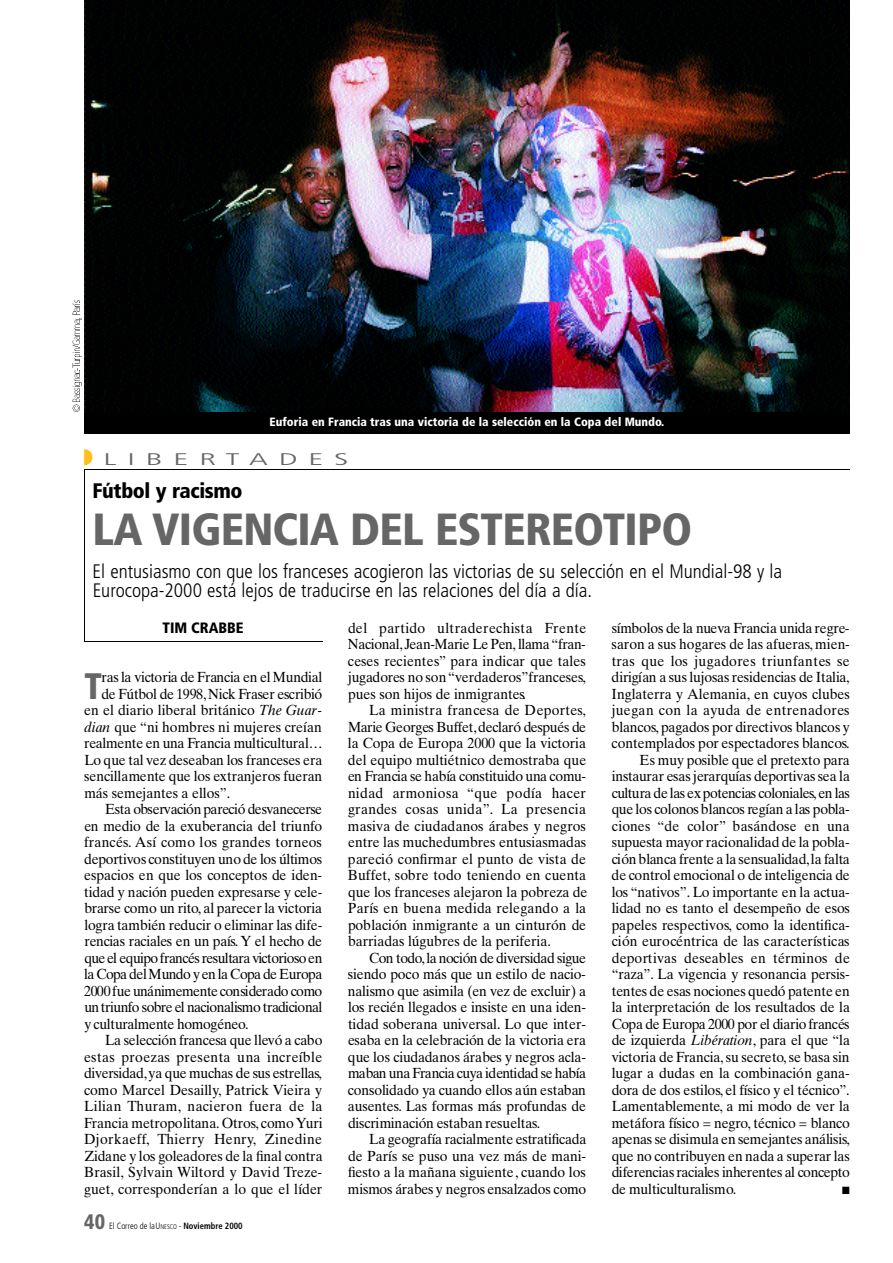
<style>
.page{position:relative;width:893px;height:1263px;background:#fff}
.page>*{position:absolute;margin:0;border:0;box-sizing:border-box;transform-origin:0 0}
.t1{font:900 condensed 45px "Frutiger";letter-spacing:-.015em;color:#666}
.t2{font:900 condensed 36.75px "Frutiger";color:#666;scale:.95 1}
.t3{font:900 condensed 21px "Frutiger";letter-spacing:-.02em;color:#000}
.t4{font:900 condensed 21px "Frutiger";color:#666;scale:.95 1}
.t5{font:300 condensed 19.5px/19.5px "Frutiger";color:#000}
.t6{font:300 condensed 16.8px "Frutiger";color:#666;scale:2 1}
.t7{font:900 condensed 15px "Frutiger";color:#000}
.t8{font:14.7px/16.5px "Times Ten";letter-spacing:-.005em;color:#000;text-align:justify;scale:.95 1}
.t9{font:14.7px "Times Ten";letter-spacing:-.025em;color:#000;scale:.95 1}
.t10{font:14.7px "Times Ten";letter-spacing:-.03em;color:#000;scale:.95 1}
.t11{font:14.7px "Times Ten";letter-spacing:.025em;color:#000;scale:.95 1}
.t12{font:14.7px "Times Ten";letter-spacing:.015em;color:#000;scale:.95 1}
.t13{font:14.7px "Times Ten";letter-spacing:-.035em;color:#000;scale:.95 1}
.t14{font:14.7px "Times Ten";letter-spacing:.02em;color:#000;scale:.95 1}
.t15{font:14.7px "Times Ten";letter-spacing:-.045em;color:#000;scale:.95 1}
.t16{font:14.7px "Times Ten";letter-spacing:-.04em;color:#000;scale:.95 1}
.t17{font:900 condensed 12px "Frutiger";color:#fff}
.t18{font:10.5px "Zapf Dingbats";color:#000;scale:.95 1}
.t19{font:300 condensed 9px "Frutiger";color:#000;scale:.95 1}
.s1{color:#febf1a}
.s2{font-style:italic}
.s3{font-size:6.75px}
.s4{font-weight:700}
</style>
<div class="page">
<hr style="left:84px;top:469px;width:765px;height:1px;background:#000">
<hr style="left:84px;top:469px;width:1px;height:173px;background:#000">
<hr style="left:84px;top:641px;width:238px;height:1px;background:#000">
<img style="left:84px;top:0;width:765px;height:412px">
<div style="left:84px;top:412px;width:765px;height:22px;background:#000"></div>
<svg style="left:72px;top:300px;width:9px;height:112px"></svg>
<p class="t17" style="left:269px;top:417px;width:396px">Euforia en Francia tras una victoria de la selección en la Copa del Mundo.</p>
<p class="t6" style="left:83px;top:453px;width:134px"><span class="s1">◗</span> L I B E RTA D E S</p>
<h3 class="t3" style="left:92px;top:482px;width:152px">Fútbol y ra c i s m o</h3>
<h1 class="t1" style="left:92px;top:512px;width:601px">LA VIGENCIA DEL ESTEREOT I P O</h1>
<h3 class="t5" style="left:93px;top:563px;width:691px">El entusiasmo con que los franceses acogieron las victorias de su selección en el Mundial-98 y la<br>Eurocopa-2000 está lejos de traducirse en las relaciones del día a día.</h3>
<p class="t7" style="left:163px;top:622px;width:82px">TIM CRABBE</p>
<h2 class="t2" style="left:84px;top:671px;width:20px">T</h2>
<p class="t9" style="left:102px;top:671px;width:234px">ras la victoria de Francia en el Mundial</p>
<p class="t9" style="left:101px;top:688px;width:234px">de Fútbol de 1998,Nick Fraser escribió</p>
<p class="t8" style="left:84px;top:703px;width:252px">en el diario liberal británico <span class="s2">The Guar-</span></p>
<p class="t8" style="left:84px;top:720px;width:252px"><span class="s2">dian</span> que “ni hombres ni mujeres creían</p>
<p class="t8" style="left:84px;top:736px;width:252px">realmente en una Francia multicultural…</p>
<p class="t8" style="left:84px;top:753px;width:252px">Lo que tal vez deseaban los franceses era</p>
<p class="t8" style="left:84px;top:769px;width:252px">sencillamente que los extranjeros fueran</p>
<p class="t8" style="left:84px;top:786px;width:155px">más semejantes a ellos”.</p>
<p class="t10" style="left:105px;top:803px;width:230px">Esta observación pareció desvanecerse</p>
<p class="t8" style="left:84px;top:819px;width:252px">en medio de la exuberancia del triunfo</p>
<p class="t14" style="left:84px;top:836px;width:252px">f r a n c é s. Así como los grandes torneos</p>
<p class="t8" style="left:84px;top:852px;width:252px">deportivos constituyen uno de los últimos</p>
<p class="t8" style="left:84px;top:868px;width:252px">espacios en que los conceptos de iden-</p>
<p class="t8" style="left:84px;top:885px;width:252px">tidad y nación pueden expresarse y cele-</p>
<p class="t8" style="left:84px;top:901px;width:252px">brarse como un rito, al parecer la victoria</p>
<p class="t8" style="left:84px;top:918px;width:252px">logra también reducir o eliminar las dife-</p>
<p class="t9" style="left:84px;top:935px;width:252px">r encias raciales en un país. Y el hecho de</p>
<p class="t15" style="left:84px;top:952px;width:252px">que el equipo francés resultara victorioso en</p>
<p class="t16" style="left:84px;top:968px;width:252px">la Copa del Mundo y en la Copa de Europa</p>
<p class="t13" style="left:84px;top:985px;width:252px">2000 fue unánimemente considerado como</p>
<p class="t13" style="left:84px;top:1001px;width:252px">un triunfo sobre el nacionalismo tradicional</p>
<p class="t9" style="left:84px;top:1018px;width:174px">y culturalmente homogéneo.</p>
<p class="t9" style="left:105px;top:1034px;width:230px">La selección francesa que llevó a cabo</p>
<p class="t11" style="left:84px;top:1051px;width:252px">estas proezas presenta una increíble</p>
<p class="t9" style="left:84px;top:1067px;width:252px">d i v e r s i d a d ,ya que muchas de sus estrellas,</p>
<p class="t8" style="left:84px;top:1083px;width:252px">como Marcel Desailly, Patrick Vieira y</p>
<p class="t14" style="left:84px;top:1100px;width:252px">Lilian Th u r a m , nacieron fuera de la</p>
<p class="t8" style="left:84px;top:1116px;width:252px">Francia metropolitana. O t r o s, como Yu r i</p>
<p class="t11" style="left:84px;top:1133px;width:252px">D j o r k a e f f, Thierry Henry, Z i n e d i n e</p>
<p class="t8" style="left:84px;top:1149px;width:252px">Zidane y los goleadores de la final contra</p>
<p class="t12" style="left:84px;top:1166px;width:252px">B r a s i l , Sylvain Wiltord y David Tr e z e-</p>
<p class="t8" style="left:84px;top:1182px;width:252px">g u e t , corresponderían a lo que el líder</p>
<h3 class="t4" style="left:84px;top:1214px;width:23px">40</h3>
<p class="t19" style="left:109px;top:1222px;width:142px">El Correo de la U<span class="s3">NESCO</span> - <span class="s4">Noviembre 2000</span></p>
<p class="t8" style="left:348px;top:621px;width:252px">del partido ultraderechista Fr e n t e N a c i o n a l , Jean-Marie Le Pen, llama “ f r a n&shy;ceses recientes” para indicar que tales jugadores no son “ v e r d a d e r o s ”f r a n c e s e s, pues son hijos de inmigrantes.</p>
<p class="t8" style="left:348px;top:703px;width:254px;text-indent:21px">La ministra francesa de Deportes, Marie Georges Buffet,declaró después de la Copa de Europa 2000 que la victoria del equipo multiétnico demostraba que en Francia se había constituido una comu&shy;nidad armoniosa “que podía hacer grandes cosas unida”. La presencia masiva de ciudadanos árabes y negros entre las muchedumbres entusiasmadas pareció confirmar el punto de vista de B u f f e t , sobre todo teniendo en cuenta que los franceses alejaron la pobreza de París en buena medida relegando a la población inmigrante a un cinturón de barriadas lúgubres de la periferia.</p>
<p class="t8" style="left:348px;top:951px;width:252px;text-indent:21px">Con todo,la noción de diversidad sigue siendo poco más que un estilo de nacio&shy;nalismo que asimila (en vez de excluir) a los recién llegados e insiste en una iden&shy;tidad soberana universal. Lo que inter&shy;esaba en la celebración de la victoria era que los ciudadanos árabes y negros acla&shy;maban una Francia cuya identidad se había consolidado ya cuando ellos aún estaban a u s e n t e s. Las formas más profundas de discriminación estaban resueltas.</p>
<p class="t8" style="left:348px;top:1132px;width:252px;text-indent:21px">La geografía racialmente estratific a d a de París se puso una vez más de mani&shy;fiesto a la mañana siguiente, cuando los mismos árabes y negros ensalzados como</p>
<p class="t9" style="left:612px;top:622px;width:252px">símbolos de la nueva Francia unida regre-</p>
<p class="t8" style="left:611px;top:637px;width:252px">saron a sus hogares de las afueras, mien-</p>
<p class="t11" style="left:611px;top:655px;width:252px">tras que los jugadores triunfantes se</p>
<p class="t8" style="left:611px;top:670px;width:252px">dirigían a sus lujosas residencias de Italia,</p>
<p class="t8" style="left:611px;top:687px;width:252px">Inglaterra y Alemania, en cuyos clubes</p>
<p class="t11" style="left:612px;top:704px;width:252px">juegan con la ayuda de entrenadores</p>
<p class="t8" style="left:611px;top:720px;width:252px">b l a n c o s, pagados por directivos blancos y</p>
<p class="t8" style="left:611px;top:736px;width:252px">contemplados por espectadores blancos.</p>
<p class="t8" style="left:639px;top:753px;width:223px">Es muy posible que el pretexto para</p>
<p class="t8" style="left:611px;top:769px;width:252px">instaurar esas jerarquías deportivas sea la</p>
<p class="t10" style="left:611px;top:787px;width:252px">cultura de las ex potencias coloniales,en las</p>
<p class="t9" style="left:611px;top:803px;width:252px">que los colonos blancos regían a las pobla-</p>
<p class="t12" style="left:612px;top:820px;width:252px">ciones “de color” basándose en una</p>
<p class="t8" style="left:611px;top:835px;width:252px">supuesta mayor racionalidad de la pobla-</p>
<p class="t9" style="left:612px;top:853px;width:252px">ción blanca frente a la sensualidad,la falta</p>
<p class="t8" style="left:611px;top:868px;width:252px">de control emocional o de inteligencia de</p>
<p class="t8" style="left:611px;top:885px;width:252px">los “ n a t i v o s ” . Lo importante en la actua-</p>
<p class="t8" style="left:611px;top:901px;width:252px">lidad no es tanto el desempeño de esos</p>
<p class="t8" style="left:612px;top:918px;width:252px">papeles respectivos, como la identific a-</p>
<p class="t8" style="left:611px;top:934px;width:252px">ción eurocéntrica de las características</p>
<p class="t12" style="left:611px;top:952px;width:252px">deportivas deseables en términos de</p>
<p class="t8" style="left:611px;top:967px;width:252px">“ r a z a ” . La vigencia y resonancia persis-</p>
<p class="t8" style="left:612px;top:984px;width:252px">tentes de esas nociones quedó patente en</p>
<p class="t8" style="left:611px;top:1000px;width:252px">la interpretación de los resultados de la</p>
<p class="t10" style="left:611px;top:1018px;width:252px">Copa de Europa 2000 por el diario francés</p>
<p class="t8" style="left:611px;top:1033px;width:252px">de izquierda <span class="s2">L i b é r a t i o n</span>, para el que “ l a</p>
<p class="t8" style="left:612px;top:1050px;width:252px">victoria de Fr a n c i a , su secreto, se basa sin</p>
<p class="t8" style="left:612px;top:1066px;width:252px">lugar a dudas en la combinación gana-</p>
<p class="t8" style="left:611px;top:1083px;width:252px">dora de dos estilos, el físico y el técnico”.</p>
<p class="t8" style="left:612px;top:1099px;width:252px">L a m e n t a b l e m e n t e, a mi modo de ver la</p>
<p class="t8" style="left:612px;top:1116px;width:252px">metáfora físico = negro, técnico = blanco</p>
<p class="t8" style="left:611px;top:1132px;width:252px">apenas se disimula en semejantes análisis,</p>
<p class="t8" style="left:611px;top:1149px;width:252px">que no contribuyen en nada a superar las</p>
<p class="t10" style="left:612px;top:1166px;width:252px">diferencias raciales inherentes al concepto</p>
<p class="t8" style="left:612px;top:1182px;width:132px">de multiculturalismo.</p>
<p class="t18" style="left:842px;top:1185px;width:9px">■</p>
</div>
